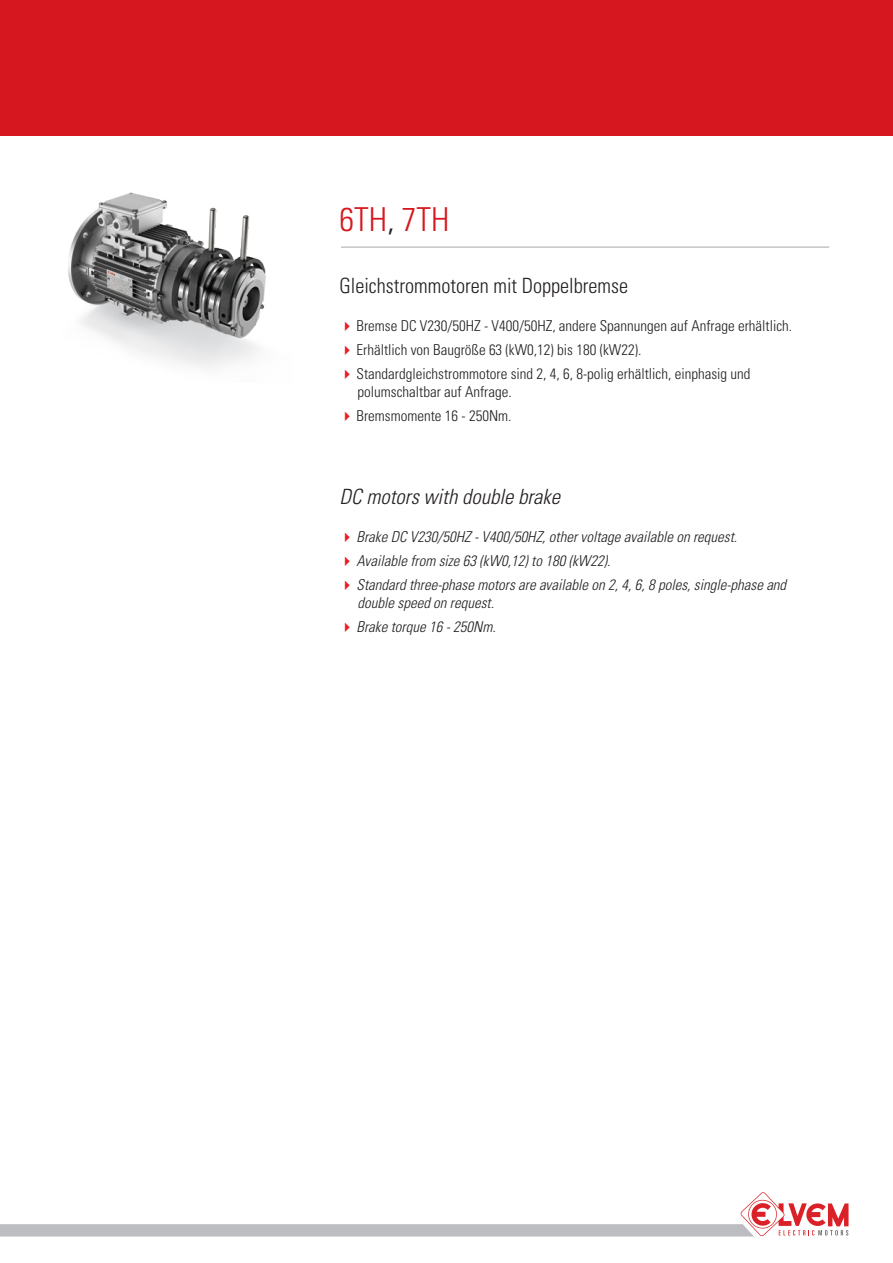
<style>
.page{position:relative;width:893px;height:1263px;background:#fff}
.page>*{position:absolute;margin:0;border:0;box-sizing:border-box;transform-origin:0 0}
.t1{font:300 condensed 33px "Univers LT Std";color:#d7171f}
.t2{font:300 condensed 21px "Univers LT Std";color:#231f20}
.t3{font:italic 300 condensed 21px "Univers LT Std";color:#231f20}
.t4{font:300 condensed 15px/18px "Univers LT Std";color:#231f20}
.t5{font:italic 300 condensed 15px/18px "Univers LT Std";color:#231f20}
.s1{color:#231f20}
.s2{color:#ee1d23}
</style>
<div class="page">
<div style="left:0;top:0;width:893px;height:136px;background:#d7171f"></div>
<svg style="left:0;top:1192px;width:848px;height:44px"></svg>
<img style="left:68px;top:192px;width:198px;height:176px">
<hr style="left:341px;top:247px;width:488px;height:1px;background:#a8a9ad">
<h1 class="t1" style="left:339px;top:200px;width:111px">6TH<span class="s1">,</span> 7TH</h1>
<h2 class="t2" style="left:340px;top:273px;width:290px">Gleichstrommotoren mit Doppelbremse</h2>
<p class="t4" style="left:340px;top:317px;width:454px"><span class="s2">✔</span> Bremse DC V230/50HZ - V400/50HZ, andere Spannungen auf Anfrage erhältlich.</p>
<p class="t4" style="left:340px;top:341px;width:303px"><span class="s2">✔</span> Erhältlich von Baugröße 63 (kW0,12) bis 180 (kW22).</p>
<p class="t4" style="left:358px;top:365px;width:394px;text-indent:-18px"><span class="s2">✔</span> Standardgleichstrommotore sind 2, 4, 6, 8-polig erhältlich, einphasig und polumschaltbar auf Anfrage.</p>
<p class="t4" style="left:340px;top:407px;width:173px"><span class="s2">✔</span> Bremsmomente 16 - 250Nm.</p>
<h2 class="t3" style="left:340px;top:484px;width:222px">DC motors with double brake</h2>
<p class="t5" style="left:340px;top:528px;width:399px"><span class="s2">✔</span> Brake DC V230/50HZ - V400/50HZ, other voltage available on request.</p>
<p class="t5" style="left:340px;top:552px;width:272px"><span class="s2">✔</span> Available from size 63 (kW0,12) to 180 (kW22).</p>
<p class="t5" style="left:358px;top:576px;width:430px;text-indent:-18px"><span class="s2">✔</span> Standard three-phase motors are available on 2, 4, 6, 8 poles, single-phase and double speed on request.</p>
<p class="t5" style="left:340px;top:618px;width:158px"><span class="s2">✔</span> Brake torque 16 - 250Nm.</p>
</div>
